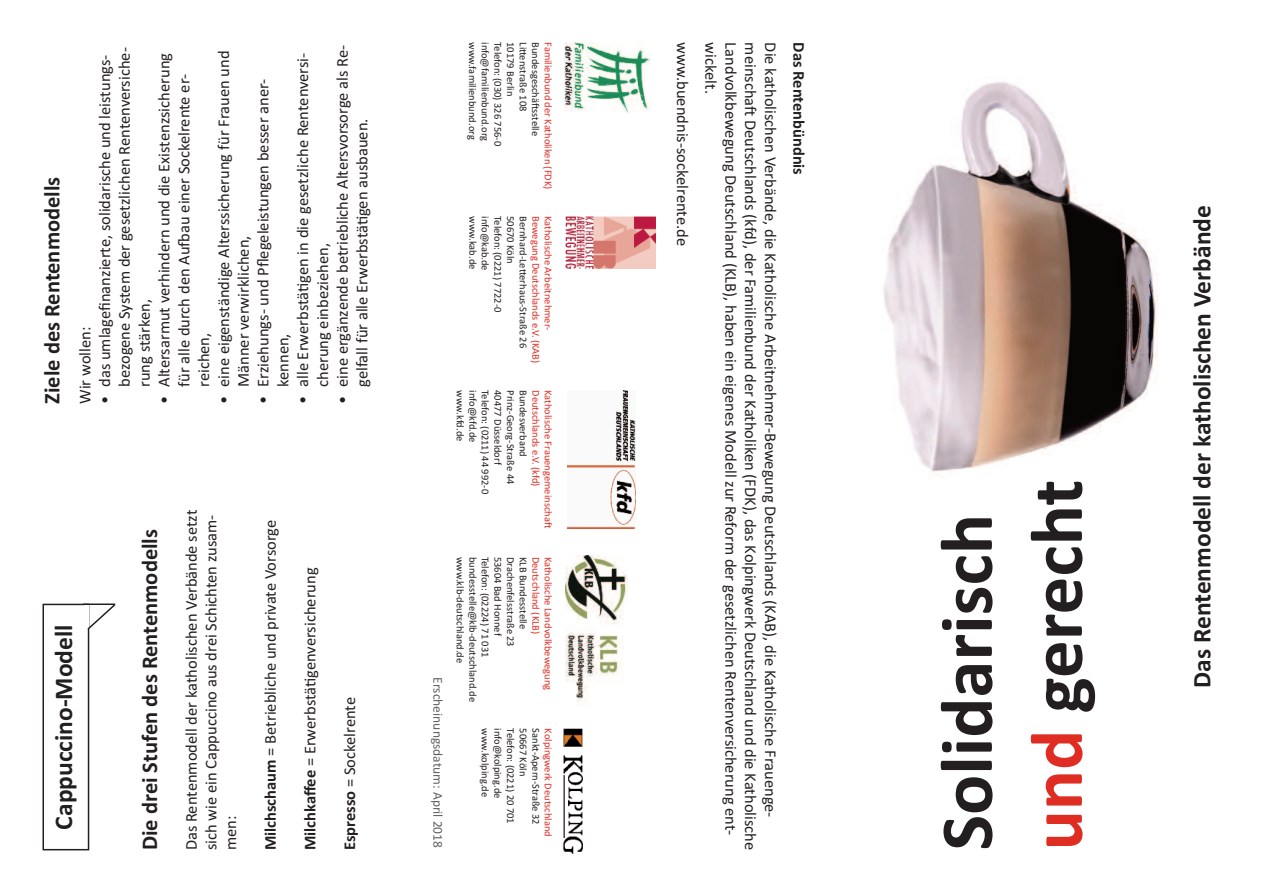
<style>
.page{position:relative;width:1263px;height:893px;background:#fff}
.page>*{position:absolute;margin:0;border:0;box-sizing:border-box;transform-origin:0 0}
.t1{font:700 75px/90px "Calibri";color:#231f20}
.t2{font:700 25.5px "Calibri";color:#231f20}
.t3{font:700 22.5px "Calibri";color:#231f20}
.t4{font:16.5px/19.8px "Calibri";color:#231f20}
.t5{font:700 16.5px "Calibri";color:#231f20}
.t6{font:13.5px "Calibri";color:#636366}
.t7{font:10.5px/12.6px "Calibri";color:#231f20}
.t8{font:10.5px/12.6px "Calibri";color:#df2d24}
.s1{font-weight:700}
.s2{color:#df2d24}
</style>
<div class="page">
<img style="left:565px;top:43px;width:86px;height:71px">
<img style="left:566px;top:216px;width:89px;height:52px">
<img style="left:567px;top:390px;width:69px;height:139px">
<img style="left:565px;top:556px;width:62px;height:150px">
<img style="left:563px;top:728px;width:20px;height:125px">
<img style="left:883px;top:82px;width:276px;height:390px">
<div style="left:43px;top:604px;width:46px;height:246px;border:2px solid #231f20"></div>
<hr style="left:85px;top:605px;width:4px;height:23px;background:#fff">
<svg style="left:86px;top:603px;width:30px;height:28px"></svg>
<hr style="left:83px;top:603px;width:32px;height:2px;background:#231f20">
<h3 class="t3" style="left:38px;top:404px;width:229px;rotate:-90deg">Ziele des Rentenmodells</h3>
<p class="t4" style="left:75px;top:404px;width:79px;rotate:-90deg">Wir wollen:</p>
<p class="t4" style="left:293px;top:387px;width:336px;text-indent:-17px;rotate:-90deg">• alle Erwerbstätigen in die gesetzliche Rentenversi&shy;cherung einbeziehen,</p>
<p class="t4" style="left:332px;top:387px;width:343px;text-indent:-17px;rotate:-90deg">• eine ergänzende betriebliche Altersvorsorge als Re&shy;gelfall für alle Erwerbstätigen ausbauen.</p>
<p class="t4" style="left:95px;top:387px;width:341px;text-indent:-17px;rotate:-90deg">• das umlagefinanzierte, solidarische und leistungs&shy;bezogene System der gesetzlichen Rentenversiche&shy;rung stärken,</p>
<p class="t4" style="left:154px;top:387px;width:335px;text-indent:-17px;rotate:-90deg">• Altersarmut verhindern und die Existenzsicherung für alle durch den Aufbau einer Sockelrente er&shy;reichen,</p>
<p class="t4" style="left:213px;top:387px;width:338px;text-indent:-17px;rotate:-90deg">• eine eigenständige Alterssicherung für Frauen und<br>Männer verwirklichen,</p>
<p class="t4" style="left:253px;top:387px;width:310px;text-indent:-17px;rotate:-90deg">• Erziehungs- und Pflegeleistungen besser aner&shy;kennen,</p>
<h2 class="t2" style="left:49px;top:829px;width:206px;rotate:-90deg">Cappuccino-Modell</h2>
<h3 class="t3" style="left:136px;top:850px;width:323px;rotate:-90deg">Die drei Stufen des Rentenmodells</h3>
<p class="t4" style="left:181px;top:850px;width:342px;rotate:-90deg">Das Rentenmodell der katholischen Verbände setzt sich wie ein Cappuccino aus drei Schichten zusam&shy;men:</p>
<p class="t4" style="left:260px;top:850px;width:332px;rotate:-90deg"><span class="s1">Milchschaum</span> = Betriebliche und private Vorsorge</p>
<p class="t4" style="left:300px;top:850px;width:284px;rotate:-90deg"><span class="s1">Milchkaffee</span> = Erwerbstätigenversicherung</p>
<p class="t4" style="left:339px;top:850px;width:155px;rotate:-90deg"><span class="s1">Espresso</span> = Sockelrente</p>
<p class="t6" style="left:446px;top:677px;width:172px;rotate:90deg">Erscheinungsdatum: April 2018</p>
<p class="t7" style="left:542px;top:42px;width:105px;rotate:90deg">Bundesgeschäftsstelle<br>Littenstraße 108<br>10179 Berlin<br>Telefon: (030) 326 756-0 info@familienbund.org www.familienbund.org</p>
<p class="t8" style="left:555px;top:42px;width:149px;rotate:90deg">Familienbund der Katholiken (FDK)</p>
<p class="t7" style="left:530px;top:216px;width:133px;rotate:90deg">Bernhard-Letterhaus-Straße 26<br>50670 Köln<br>Telefon: (0221) 7722-0 info@kab.de<br>www.kab.de</p>
<p class="t8" style="left:555px;top:216px;width:149px;rotate:90deg">Katholische Arbeitnehmer-<br>Bewegung Deutschlands e.V. (KAB)</p>
<p class="t7" style="left:530px;top:390px;width:105px;rotate:90deg">Bundesverband<br>Prinz-Georg-Straße 44<br>40477 Düsseldorf<br>Telefon: (0211) 44 992-0 info@kfd.de www.kfd.de</p>
<p class="t8" style="left:555px;top:390px;width:139px;rotate:90deg">Katholische Frauengemeinschaft<br>Deutschlands e.V. (kfd)</p>
<p class="t7" style="left:530px;top:557px;width:147px;rotate:90deg">KLB Bundesstelle<br>Drachenfelsstraße 23<br>53604 Bad Honnef<br>Telefon: (02224) 71 031 bundesstelle@klb-deutschland.de www.klb-deutschland.de</p>
<p class="t8" style="left:555px;top:557px;width:135px;rotate:90deg">Katholische Landvolkbewegung<br>Deutschland (KLB)</p>
<p class="t7" style="left:542px;top:728px;width:98px;rotate:90deg">Sankt-Apern-Straße 32<br>50667 Köln<br>Telefon: (0221) 20 701 info@kolping.de www.kolping.de</p>
<p class="t8" style="left:555px;top:728px;width:110px;rotate:90deg">Kolpingwerk Deutschland</p>
<p class="t4" style="left:693px;top:42px;width:205px;rotate:90deg">www.buendnis-sockelrente.de</p>
<p class="t4" style="left:781px;top:42px;width:809px;rotate:90deg">Die katholischen Verbände, die Katholische Arbeitnehmer-Bewegung Deutschlands (KAB), die Katholische Frauenge&shy;meinschaft Deutschlands (kfd), der Familienbund der Katholiken (FDK), das Kolpingwerk Deutschland und die Katholische Landvolkbewegung Deutschland (KLB), haben ein eigenes Modell zur Reform der gesetzlichen Rentenversicherung ent&shy;wickelt.</p>
<p class="t5" style="left:809px;top:42px;width:134px;rotate:90deg">Das Rentenbündnis</p>
<h1 class="t1" style="left:921px;top:850px;width:372px;rotate:-90deg">Solidarisch <span class="s2">und</span> gerecht</h1>
<h2 class="t2" style="left:1187px;top:688px;width:484px;rotate:-90deg">Das Rentenmodell der katholischen Verbände</h2>
</div>
